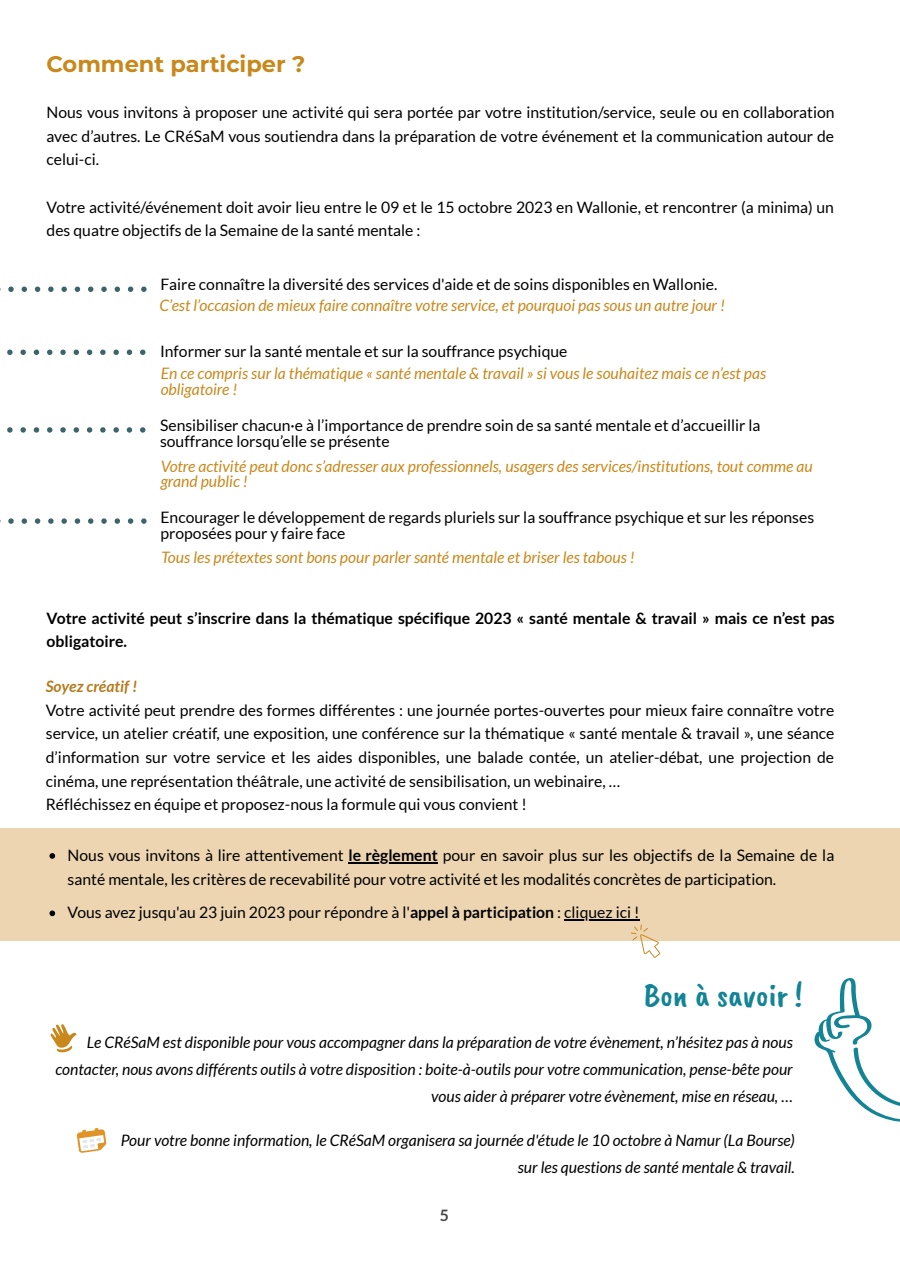
<style>
.page{position:relative;width:900px;height:1265px;background:#fff}
.page>*{position:absolute;margin:0;border:0;box-sizing:border-box;transform-origin:0 0}
.t1{font:33.75px "Caveat Brush";color:#138495}
.t2{font:700 22.5px "Montserrat";color:#c9881c}
.t3{font:15.75px/23.6px "Lato";color:#000}
.t4{font:italic 15.75px/27px "Lato";color:#000;text-align:right}
.t5{font:italic 15.75px/15.8px "Lato";color:#c9881c}
.t6{font:700 15.75px/23.6px "Lato";color:#000}
.t7{font:italic 700 15.75px "Lato";color:#b47c1f}
.t8{font:700 15.75px "Lato";color:#464646}
.s1{font-weight:700}
</style>
<div class="page">
<div style="left:0;top:828px;width:900px;height:113px;background:#ecd5b0"></div>
<svg style="left:0;top:286px;width:147px;height:6px"></svg>
<svg style="left:7px;top:349px;width:138px;height:6px"></svg>
<svg style="left:7px;top:427px;width:138px;height:5px"></svg>
<svg style="left:0;top:518px;width:147px;height:6px"></svg>
<svg style="left:814px;top:978px;width:86px;height:144px"></svg>
<svg style="left:50px;top:853px;width:5px;height:5px"></svg>
<hr style="left:349px;top:862px;width:89px;height:1px;background:#000">
<svg style="left:50px;top:910px;width:5px;height:6px"></svg>
<hr style="left:564px;top:919px;width:76px;height:1px;background:#000">
<svg style="left:630px;top:924px;width:31px;height:34px"></svg>
<svg style="left:50px;top:1024px;width:26px;height:28px"></svg>
<svg style="left:76px;top:1128px;width:31px;height:25px"></svg>
<h2 class="t2" style="left:47px;top:50px;width:260px">Comment participer ?</h2>
<p class="t3" style="left:47px;top:100px;width:790px;text-align:justify">Nous vous invitons à proposer une activité qui sera portée par votre institution/service, seule ou en collaboration avec d’autres. Le CRéSaM vous soutiendra dans la préparation de votre événement et la communication autour de celui-ci.</p>
<p class="t3" style="left:47px;top:195px;width:789px">Votre activité/événement doit avoir lieu entre le 09 et le 15 octobre 2023 en Wallonie, et rencontrer (a minima) un des quatre objectifs de la Semaine de la santé mentale :</p>
<p class="t3" style="left:160px;top:272px;width:559px">Faire connaître la diversité des services d'aide et de soins disponibles en Wallonie.</p>
<p class="t5" style="left:160px;top:297px;width:567px">C’est l’occasion de mieux faire connaître votre service, et pourquoi pas sous un autre jour !</p>
<p class="t3" style="left:160px;top:339px;width:409px">Informer sur la santé mentale et sur la souffrance psychique</p>
<p class="t5" style="left:161px;top:365px;width:607px">En ce compris sur la thématique « santé mentale &amp; travail » si vous le souhaitez mais ce n’est pas obligatoire !</p>
<p class="t3" style="left:160px;top:417px;width:602px;line-height:15.8px">Sensibiliser chacun·e à l’importance de prendre soin de sa santé mentale et d’accueillir la souffrance lorsqu’elle se présente</p>
<p class="t5" style="left:161px;top:457px;width:653px">Votre activité peut donc s’adresser aux professionnels, usagers des services/institutions, tout comme au grand public !</p>
<p class="t3" style="left:160px;top:509px;width:655px;line-height:15.8px">Encourager le développement de regards pluriels sur la souffrance psychique et sur les réponses proposées pour y faire face</p>
<p class="t5" style="left:161px;top:549px;width:475px">Tous les prétextes sont bons pour parler santé mentale et briser les tabous !</p>
<p class="t6" style="left:47px;top:605px;width:790px">Votre activité peut s’inscrire dans la thématique spécifique 2023 « santé mentale &amp; travail » mais ce n’est pas obligatoire.</p>
<p class="t7" style="left:46px;top:676px;width:93px">Soyez créatif !</p>
<p class="t3" style="left:46px;top:698px;width:790px">Votre activité peut prendre des formes différentes : une journée portes-ouvertes pour mieux faire connaître votre service, un atelier créatif, une exposition, une conférence sur la thématique « santé mentale &amp; travail », une séance d’information sur votre service et les aides disponibles, une balade contée, un atelier-débat, une projection de cinéma, une représentation théâtrale, une activité de sensibilisation, un webinaire, …<br>Réfléchissez en équipe et proposez-nous la formule qui vous convient !</p>
<p class="t3" style="left:68px;top:843px;width:768px">Nous vous invitons à lire attentivement <span class="s1">le règlement</span> pour en savoir plus sur les objectifs de la Semaine de la santé mentale, les critères de recevabilité pour votre activité et les modalités concrètes de participation.</p>
<p class="t3" style="left:68px;top:900px;width:574px">Vous avez jusqu'au 23 juin 2023 pour répondre à l'<span class="s1">appel à participation</span> : cliquez ici !</p>
<h1 class="t1" style="left:644px;top:973px;width:160px">Bon à savoir !</h1>
<p class="t4" style="left:56px;top:1028px;width:739px">Le CRéSaM est disponible pour vous accompagner dans la préparation de votre évènement, n’hésitez pas à nous contacter, nous avons différents outils à votre disposition : boite-à-outils pour votre communication, pense-bête pour vous aider à préparer votre évènement, mise en réseau, …</p>
<p class="t4" style="left:121px;top:1126px;width:676px">Pour votre bonne information, le CRéSaM organisera sa journée d'étude le 10 octobre à Namur (La Bourse) sur les questions de santé mentale &amp; travail.</p>
<p class="t8" style="left:440px;top:1205px;width:11px">5</p>
</div>
